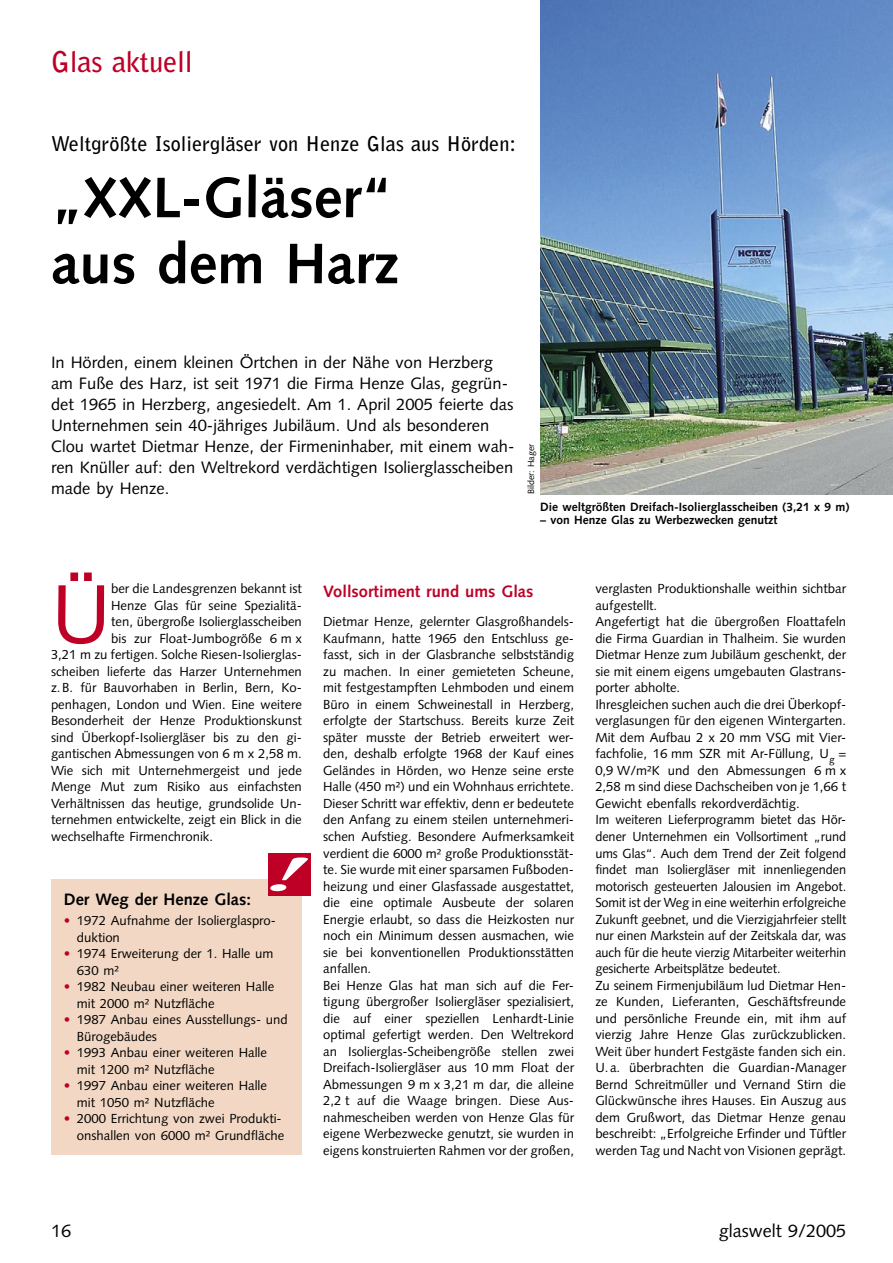
<style>
.page{position:relative;width:893px;height:1263px;background:#fff}
.page>*{position:absolute;margin:0;border:0;box-sizing:border-box;transform-origin:0 0}
.GW_Grundtext_mit_Initial{font:83.25px "Syntax LT Std";color:#be0027}
.GW_Headline_38p{font:700 57px/66px "Syntax LT Std";color:#000}
.GW_Rubriken{font:700 28.5px "Bell Gothic Std";letter-spacing:-.01em;color:#be0027}
.GW_DZ_schwarz{font:700 20.25px "Bell Gothic Std";color:#000}
.t1{font:18px "Syntax LT Std";color:#000}
.GW_Vorspann_11_14{font:16.5px/21px "Syntax LT Std";color:#000}
.GW_Zwischenüberschrift_11_14{font:700 16.5px "Syntax LT Std";color:#be0027}
.GW_Infokasten_Überschrift{font:700 16.5px "Syntax LT Std";color:#000}
.GW_Grundtext_8_75_11{font:13.2px/16.5px "Syntax LT Std";color:#000}
.GW_Grundtext_mit_Initial-2{font:13.2px "Syntax LT Std";color:#000}
.GW_BU_8_9{font:700 12px "Syntax LT Std";color:#000}
.GW_Bildvermerk{font:9px "Syntax LT Std";color:#000}
.s1{color:#be0027}
</style>
<div class="page">
<img style="left:540px;top:0;width:353px;height:494px">
<div style="left:51px;top:879px;width:251px;height:275px;background:#f2d8c4"></div>
<div style="left:268px;top:853px;width:42px;height:43px;background:#be0027"></div>
<svg style="left:270px;top:857px;width:38px;height:34px"></svg>
<p class="GW_Rubriken" style="left:51px;top:45px;width:143px">Glas aktuell</p>
<p class="GW_DZ_schwarz" style="left:51px;top:132px;width:467px">Weltgrößte Isoliergläser von Henze Glas aus Hörden:</p>
<p class="GW_Headline_38p" style="left:51px;top:165px;width:350px">„XXL-Gläser“ aus dem Harz</p>
<p class="GW_Vorspann_11_14" style="left:51px;top:352px;width:465px">In Hörden, einem kleinen Örtchen in der Nähe von Herzberg am Fuße des Harz, ist seit 1971 die Firma Henze Glas, gegrün&shy;det 1965 in Herzberg, angesiedelt. Am 1. April 2005 feierte das Unternehmen sein 40-jähriges Jubiläum. Und als besonderen Clou wartet Dietmar Henze, der Firmeninhaber, mit einem wah&shy;ren Knüller auf: den Weltrekord verdächtigen Isolierglasscheiben made by Henze.</p>
<p class="GW_Bildvermerk" style="left:526px;top:494px;width:52px;rotate:-90deg">Bilder: Hager</p>
<p class="GW_BU_8_9" style="left:540px;top:500px;width:311px">Die weltgrößten Dreifach-Isolierglasscheiben (3,21 x 9 m)</p>
<p class="GW_BU_8_9" style="left:540px;top:513px;width:239px">– von Henze Glas zu Werbezwecken genutzt</p>
<p class="GW_Grundtext_mit_Initial" style="left:51px;top:565px;width:62px">Ü</p>
<p class="GW_Grundtext_mit_Initial-2" style="left:111px;top:581px;width:192px">ber die Landesgrenzen bekannt ist</p>
<p class="GW_Grundtext_mit_Initial-2" style="left:111px;top:597px;width:192px">Henze Glas für seine Spezialitä-</p>
<p class="GW_Grundtext_mit_Initial-2" style="left:111px;top:614px;width:192px">ten, übergroße Isolierglasscheiben</p>
<p class="GW_Grundtext_mit_Initial-2" style="left:111px;top:630px;width:192px">bis zur Float-Jumbogröße 6 m x</p>
<p class="GW_Grundtext_mit_Initial-2" style="left:51px;top:647px;width:252px">3,21 m zu fertigen. Solche Riesen-Isolierglas-</p>
<p class="GW_Grundtext_mit_Initial-2" style="left:51px;top:663px;width:252px">scheiben lieferte das Harzer Unternehmen</p>
<p class="GW_Grundtext_mit_Initial-2" style="left:51px;top:680px;width:252px">z. B. für Bauvorhaben in Berlin, Bern, Ko-</p>
<p class="GW_Grundtext_mit_Initial-2" style="left:51px;top:697px;width:252px">penhagen, London und Wien. Eine weitere</p>
<p class="GW_Grundtext_mit_Initial-2" style="left:51px;top:713px;width:252px">Besonderheit der Henze Produktionskunst</p>
<p class="GW_Grundtext_mit_Initial-2" style="left:51px;top:730px;width:252px">sind Überkopf-Isoliergläser bis zu den gi-</p>
<p class="GW_Grundtext_mit_Initial-2" style="left:51px;top:746px;width:252px">gantischen Abmessungen von 6 m x 2,58 m.</p>
<p class="GW_Grundtext_mit_Initial-2" style="left:51px;top:763px;width:252px">Wie sich mit Unternehmergeist und jede</p>
<p class="GW_Grundtext_mit_Initial-2" style="left:51px;top:779px;width:252px">Menge Mut zum Risiko aus einfachsten</p>
<p class="GW_Grundtext_mit_Initial-2" style="left:51px;top:796px;width:252px">Verhältnissen das heutige, grundsolide Un-</p>
<p class="GW_Grundtext_mit_Initial-2" style="left:51px;top:812px;width:252px">ternehmen entwickelte, zeigt ein Blick in die</p>
<p class="GW_Grundtext_mit_Initial-2" style="left:51px;top:829px;width:164px">wechselhafte Firmenchronik.</p>
<p class="GW_Infokasten_Überschrift" style="left:64px;top:889px;width:189px">Der Weg der Henze Glas:</p>
<p class="GW_Grundtext_8_75_11" style="left:77px;top:912px;width:201px;text-indent:-13px"><span class="s1">•</span> 1972 Aufnahme der Isolierglaspro&shy;duktion</p>
<p class="GW_Grundtext_8_75_11" style="left:77px;top:945px;width:198px;text-indent:-13px"><span class="s1">•</span> 1974 Erweiterung der 1. Halle um<br>630 m²</p>
<p class="GW_Grundtext_8_75_11" style="left:77px;top:978px;width:199px;text-indent:-13px"><span class="s1">•</span> 1982 Neubau einer weiteren Halle mit 2000 m² Nutzfläche</p>
<p class="GW_Grundtext_8_75_11" style="left:77px;top:1011px;width:212px;text-indent:-13px"><span class="s1">•</span> 1987 Anbau eines Ausstellungs- und<br>Bürogebäudes</p>
<p class="GW_Grundtext_8_75_11" style="left:77px;top:1044px;width:192px;text-indent:-13px"><span class="s1">•</span> 1993 Anbau einer weiteren Halle mit 1200 m² Nutzfläche</p>
<p class="GW_Grundtext_8_75_11" style="left:77px;top:1077px;width:192px;text-indent:-13px"><span class="s1">•</span> 1997 Anbau einer weiteren Halle mit 1050 m² Nutzfläche</p>
<p class="GW_Grundtext_8_75_11" style="left:64px;top:1110px;width:222px;text-align:right"><span class="s1">•</span> 2000 Errichtung von zwei Produkti&shy;onshallen von 6000 m² Grundfläche</p>
<p class="GW_Zwischenüberschrift_11_14" style="left:323px;top:582px;width:212px">Vollsortiment rund ums Glas</p>
<p class="GW_Grundtext_8_75_11" style="left:323px;top:614px;width:252px;text-align:justify">Dietmar Henze, gelernter Glasgroßhandels-Kaufmann, hatte 1965 den Entschluss ge&shy;fasst, sich in der Glasbranche selbstständig zu machen. In einer gemieteten Scheune, mit festgestampften Lehmboden und einem Büro in einem Schweinestall in Herzberg, erfolgte der Startschuss. Bereits kurze Zeit später musste der Betrieb erweitert wer&shy;den, deshalb erfolgte 1968 der Kauf eines Geländes in Hörden, wo Henze seine erste Halle (450 m²) und ein Wohnhaus errichtete.<br>Dieser Schritt war effektiv, denn er bedeutete den Anfang zu einem steilen unternehmeri&shy;schen Aufstieg. Besondere Aufmerksamkeit verdient die 6000 m² große Produktionsstät&shy;te. Sie wurde mit einer sparsamen Fußboden&shy;heizung und einer Glasfassade ausgestattet, die eine optimale Ausbeute der solaren Energie erlaubt, so dass die Heizkosten nur noch ein Minimum dessen ausmachen, wie sie bei konventionellen Produktionsstätten anfallen.</p>
<p class="GW_Grundtext_8_75_11" style="left:323px;top:977px;width:252px;text-align:justify">Bei Henze Glas hat man sich auf die Fer&shy;tigung übergroßer Isoliergläser spezialisiert, die auf einer speziellen Lenhardt-Linie optimal gefertigt werden. Den Weltrekord an Isolierglas-Scheibengröße stellen zwei Dreifach-Isoliergläser aus 10 mm Float der Abmessungen 9 m x 3,21 m dar, die alleine 2,2 t auf die Waage bringen. Diese Aus&shy;nahmescheiben werden von Henze Glas für eigene Werbezwecke genutzt, sie wurden in eigens konstruierten Rahmen vor der großen,</p>
<p class="GW_Grundtext_8_75_11" style="left:595px;top:581px;width:252px">verglasten Produktionshalle weithin sichtbar aufgestellt.</p>
<p class="GW_Grundtext_8_75_11" style="left:595px;top:614px;width:252px;text-align:justify">Angefertigt hat die übergroßen Floattafeln die Firma Guardian in Thalheim. Sie wurden Dietmar Henze zum Jubiläum geschenkt, der sie mit einem eigens umgebauten Glastrans&shy;porter abholte.</p>
<p class="GW_Grundtext_8_75_11" style="left:595px;top:696px;width:252px;text-align:justify">Ihresgleichen suchen auch die drei Überkopf&shy;verglasungen für den eigenen Wintergarten.<br>Mit dem Aufbau 2 x 20 mm VSG mit Vier&shy;fachfolie, 16 mm SZR mit Ar-Füllung, U<sub>g</sub> = 0,9 W/m²K und den Abmessungen 6 m x 2,58 m sind diese Dachscheiben von je 1,66 t Gewicht ebenfalls rekordverdächtig.</p>
<p class="GW_Grundtext_8_75_11" style="left:595px;top:812px;width:252px;text-align:justify">Im weiteren Lieferprogramm bietet das Hör&shy;dener Unternehmen ein Vollsortiment „rund ums Glas“. Auch dem Trend der Zeit folgend findet man Isoliergläser mit innenliegenden motorisch gesteuerten Jalousien im Angebot.<br>Somit ist der Weg in eine weiterhin erfolgreiche Zukunft geebnet, und die Vierzigjahrfeier stellt nur einen Markstein auf der Zeitskala dar, was auch für die heute vierzig Mitarbeiter weiterhin gesicherte Arbeitsplätze bedeutet.</p>
<p class="GW_Grundtext_8_75_11" style="left:595px;top:977px;width:252px;text-align:justify">Zu seinem Firmenjubiläum lud Dietmar Hen&shy;ze Kunden, Lieferanten, Geschäftsfreunde und persönliche Freunde ein, mit ihm auf vierzig Jahre Henze Glas zurückzublicken.<br>Weit über hundert Festgäste fanden sich ein.<br>U. a. überbrachten die Guardian-Manager Bernd Schreitmüller und Vernand Stirn die Glückwünsche ihres Hauses. Ein Auszug aus dem Grußwort, das Dietmar Henze genau beschreibt: „Erfolgreiche Erfinder und Tüftler werden Tag und Nacht von Visionen geprägt.</p>
<p class="t1" style="left:51px;top:1220px;width:22px">16</p>
<p class="t1" style="left:719px;top:1220px;width:129px">glaswelt 9/2005</p>
</div>
